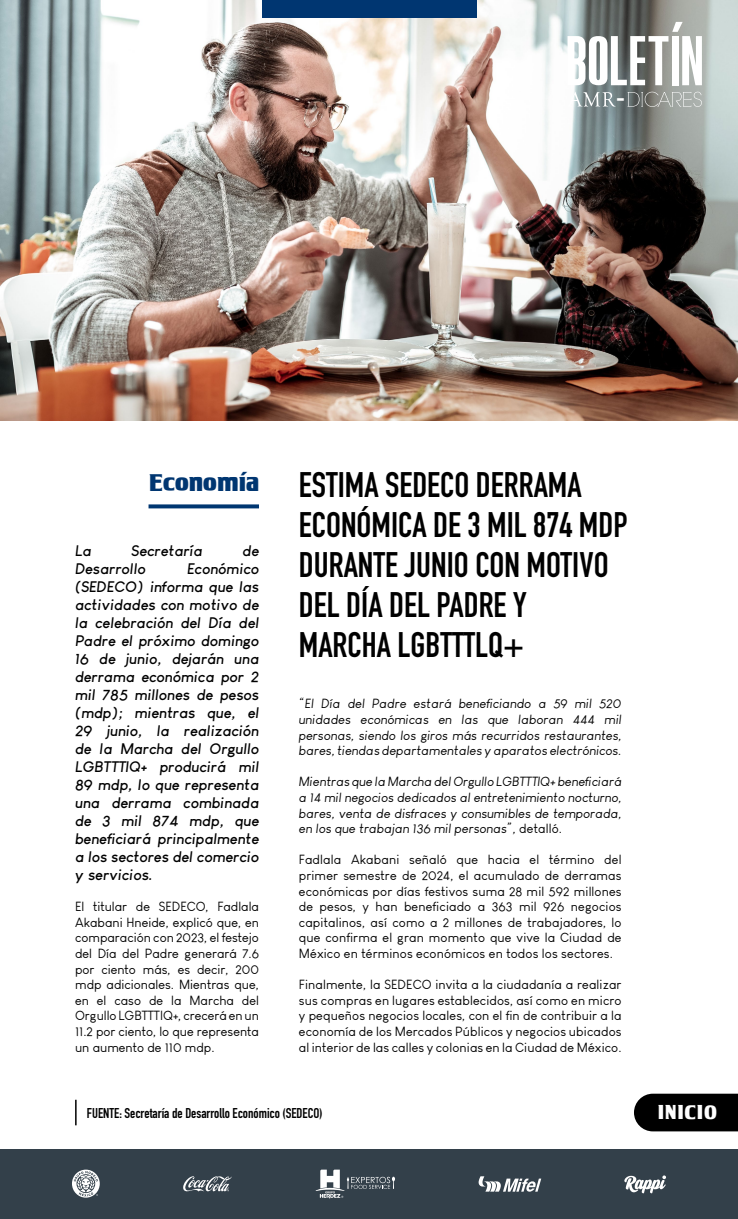
<style>
.page{position:relative;width:738px;height:1219px;background:#fff}
.page>*{position:absolute;margin:0;border:0;box-sizing:border-box;transform-origin:0 0}
.t1{font:55px "Pirrata";color:#fff}
.t2{font:700 35px/40px "DIN Condensed";color:#000}
.t3{font:25px "Tobago Poster";color:#003671}
.t4{font:23.1px "Pirrata";color:#fff}
.t5{font:20px "Tobago Poster";letter-spacing:.05em;color:#fff}
.t6{font:italic 700 15px/18px "Louis George Cafe";letter-spacing:.01em;color:#000;text-align:justify}
.t7{font:700 14px "DIN Condensed";color:#000}
.t8{font:13px/15.6px "Louis George Cafe";letter-spacing:.01em;color:#000;text-align:justify}
.t9{font:italic 13px/15.6px "Louis George Cafe";letter-spacing:.01em;color:#000;text-align:justify}
.s1{font-style:normal}
</style>
<div class="page">
<img style="left:0;top:0;width:737px;height:420px">
<div style="left:0;top:1149px;width:737px;height:70px;background:#33404a"></div>
<svg style="left:148px;top:504px;width:111px;height:4px"></svg>
<svg style="left:72px;top:1170px;width:28px;height:28px"></svg>
<svg style="left:624px;top:1175px;width:41px;height:18px"></svg>
<svg style="left:315px;top:1170px;width:80px;height:28px"></svg>
<svg style="left:183px;top:1176px;width:49px;height:16px"></svg>
<svg style="left:478px;top:1176px;width:63px;height:16px"></svg>
<div style="left:261px;top:0;width:215px;height:17px;background:#003671"></div>
<hr style="left:75px;top:1100px;width:2px;height:25px;background:#000">
<div style="left:634px;top:1094px;width:103px;height:37px;background:#000"></div>
<svg style="left:567px;top:92px;width:48px;height:15px"></svg>
<svg style="left:627px;top:92px;width:74px;height:15px"></svg>
<svg style="left:671px;top:22px;width:11px;height:10px"></svg>
<h1 class="t1" style="left:565px;top:32px;width:139px">BOLETIN</h1>
<h3 class="t4" style="left:616px;top:86px;width:10px">-</h3>
<h3 class="t3" style="left:148px;top:467px;width:112px">Economía</h3>
<p class="t6" style="left:75px;top:541px;width:18px">La</p>
<p class="t6" style="left:131px;top:541px;width:72px">Secretaría</p>
<p class="t6" style="left:242px;top:541px;width:18px">de</p>
<p class="t6" style="left:75px;top:559px;width:72px">Desarrollo</p>
<p class="t6" style="left:75px;top:559px;width:185px;text-indent:112px">Económico (SEDECO) informa que las actividades con motivo de la celebración del Día del Padre el próximo domingo 16 de junio, dejarán una derrama económica por 2 mil 785 millones de pesos (mdp); mientras que, el 29 junio, la realización de la Marcha del Orgullo LGBTTTIQ+ producirá mil 89 mdp, lo que representa una derrama combinada de 3 mil 874 mdp, que beneficiará principalmente a los sectores del comercio y servicios.</p>
<p class="t8" style="left:75px;top:899px;width:185px">El titular de SEDECO, Fadlala Akabani Hneide, explicó que, en comparación con 2023, el festejo del Día del Padre generará 7.6 por ciento más, es decir, 200 mdp adicionales. Mientras que, en el caso de la Marcha del Orgullo LGBTTTIQ+, crecerá en un 11.2 por ciento, lo que representa un aumento de 110 mdp.</p>
<h2 class="t2" style="left:298px;top:465px;width:330px">ESTIMA SEDECO DERRAMA<br>ECONÓMICA DE 3 MIL 874 MDP<br>DURANTE JUNIO CON MOTIVO<br>DEL DÍA DEL PADRE Y<br>MARCHA LGBTTTLQ+</h2>
<p class="t9" style="left:298px;top:696px;width:324px">“El Día del Padre estará beneficiando a 59 mil 520 unidades económicas en las que laboran 444 mil personas, siendo los giros más recurridos restaurantes, bares, tiendas departamentales y aparatos electrónicos.</p>
<p class="t9" style="left:298px;top:774px;width:324px">Mientras que la Marcha del Orgullo LGBTTTIQ+ beneficiará a 14 mil negocios dedicados al entretenimiento nocturno, bares, venta de disfraces y consumibles de temporada, en los que trabajan 136 mil personas”, <span class="s1">detalló.</span></p>
<p class="t8" style="left:298px;top:852px;width:324px">Fadlala Akabani señaló que hacia el término del primer semestre de 2024, el acumulado de derramas económicas por días festivos suma 28 mil 592 millones de pesos, y han beneficiado a 363 mil 926 negocios capitalinos, así como a 2 millones de trabajadores, lo que confirma el gran momento que vive la Ciudad de México en términos económicos en todos los sectores.</p>
<p class="t8" style="left:298px;top:977px;width:324px">Finalmente, la SEDECO invita a la ciudadanía a realizar sus compras en lugares establecidos, así como en micro y pequeños negocios locales, con el fin de contribuir a la economía de los Mercados Públicos y negocios ubicados al interior de las calles y colonias en la Ciudad de México.</p>
<p class="t7" style="left:87px;top:1104px;width:237px">FUENTE: Secretaría de Desarrollo Económico (SEDECO)</p>
<h3 class="t5" style="left:656px;top:1100px;width:60px">INICIO</h3>
</div>
